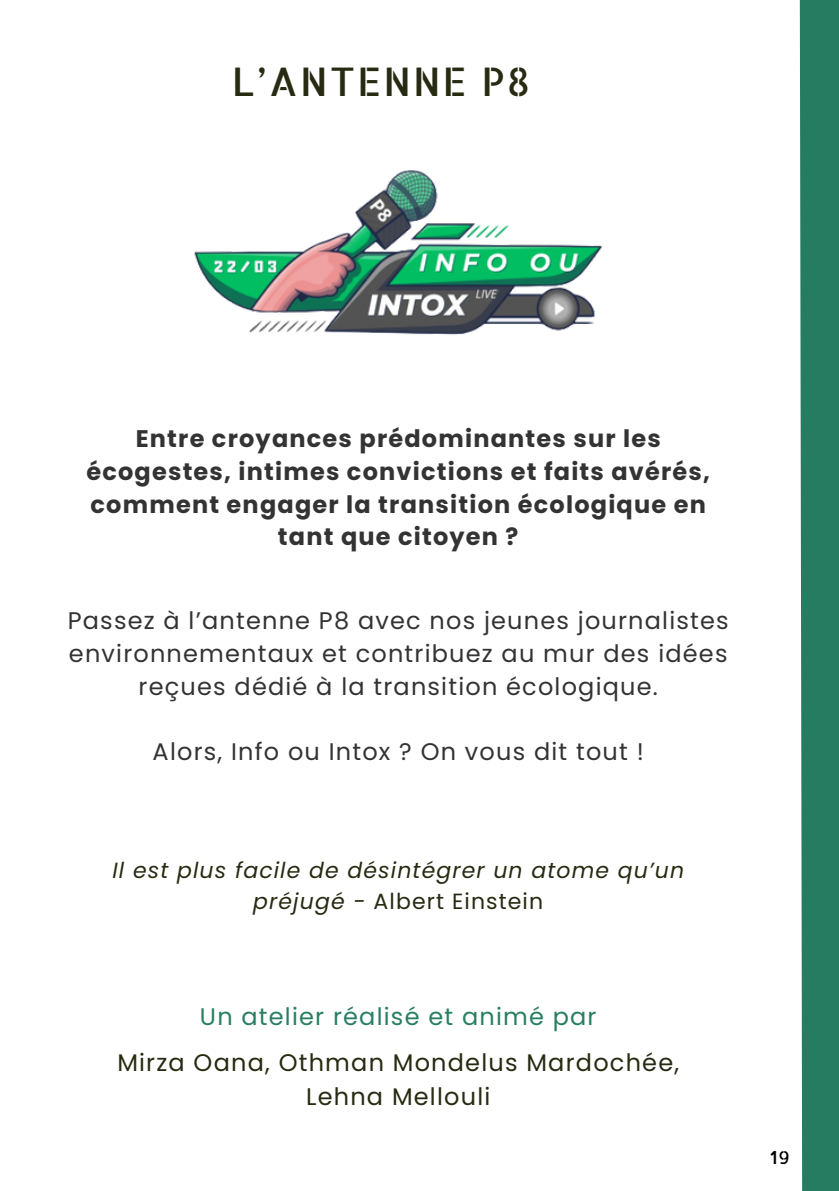
<style>
.page{position:relative;width:839px;height:1191px;background:#fff}
.page>*{position:absolute;margin:0;border:0;box-sizing:border-box;transform-origin:0 0}
.t1{font:39.4px "Allerta Stencil";letter-spacing:.05em;color:#282a11}
.t2{font:24px/32.6px "Poppins";letter-spacing:.05em;color:#333;text-align:center}
.t3{font:700 24px/32.6px "Poppins";letter-spacing:.05em;color:#333;text-align:center}
.t4{font:24px/34.6px "Poppins";letter-spacing:.05em;color:#282a11;text-align:center}
.t5{font:24px "Poppins";letter-spacing:.05em;color:#287e63}
.t6{font:italic 22px/31.6px "Poppins";letter-spacing:.05em;color:#282a11;text-align:center}
.t7{font:18px "Allerta Stencil";color:#000}
.s1{font-style:normal}
</style>
<div class="page">
<div style="left:799px;top:0;width:39px;height:1191px;background:#257c61"></div>
<img style="left:194px;top:170px;width:409px;height:165px">
<h1 class="t1" style="left:232px;top:55px;width:300px">L’ANTENNE P8</h1>
<p class="t3" style="left:86px;top:423px;width:625px">Entre croyances prédominantes sur les écogestes, intimes convictions et faits avérés, comment engager la transition écologique en tant que citoyen ?</p>
<p class="t2" style="left:68px;top:605px;width:662px">Passez à l’antenne P8 avec nos jeunes journalistes environnementaux et contribuez au mur des idées reçues dédié à la transition écologique.</p>
<p class="t2" style="left:153px;top:735px;width:492px">Alors, Info ou Intox ? On vous dit tout !</p>
<p class="t6" style="left:112px;top:854px;width:573px">Il est plus facile de désintégrer un atome qu’un préjugé - <span class="s1">Albert Einstein</span></p>
<p class="t5" style="left:200px;top:999px;width:398px">Un atelier réalisé et animé par</p>
<p class="t4" style="left:117px;top:1045px;width:563px">Mirza Oana, Othman Mondelus Mardochée,<br>Lehna Mellouli</p>
<p class="t7" style="left:770px;top:1146px;width:21px">19</p>
</div>
